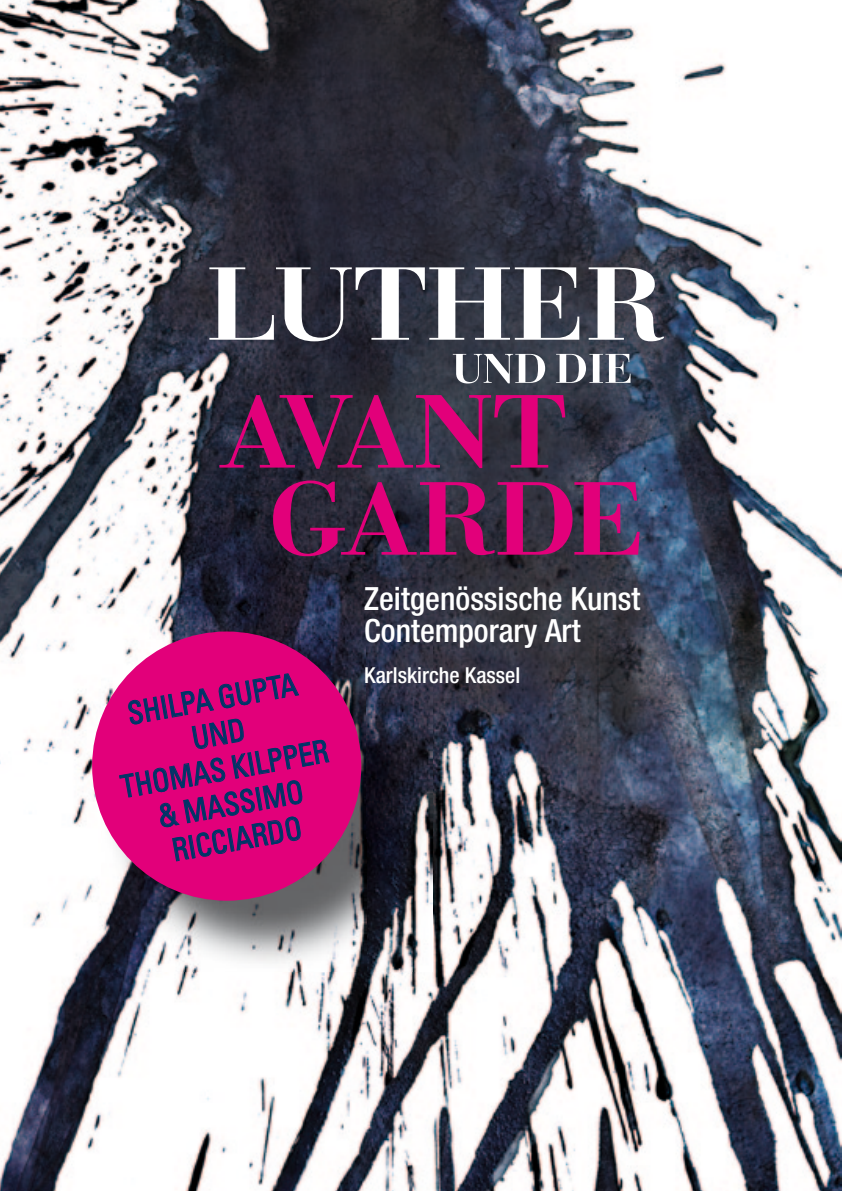
<style>
.page{position:relative;width:842px;height:1191px;background:#fff}
.page>*{position:absolute;margin:0;border:0;box-sizing:border-box;transform-origin:0 0}
.t1{font:500 condensed 32px/32px "Helvetica Neue";color:#fff}
.t2{font:condensed 31.2px/35.6px "Univers";color:#003567;text-align:center;scale:.91 1}
.t3{font:500 condensed 22px "Helvetica Neue";color:#fff}
</style>
<div class="page">
<img style="left:0;top:0;width:842px;height:1191px">
<img style="left:101px;top:640px;width:331px;height:332px">
<div style="left:92px;top:631px;width:269px;height:269px;background:#e2007a;border-radius:50%"></div>
<svg style="left:119px;top:661px;width:211px;height:200px"></svg>
<svg style="left:209px;top:267px;width:370px;height:74px"></svg>
<svg style="left:589px;top:267px;width:75px;height:74px"></svg>
<svg style="left:219px;top:395px;width:346px;height:74px;background:#642150"></svg>
<svg style="left:273px;top:480px;width:367px;height:76px;background:#6d1f54"></svg>
<svg style="left:453px;top:354px;width:92px;height:29px"></svg>
<svg style="left:556px;top:354px;width:74px;height:29px"></svg>
<p class="t2" style="left:106px;top:698px;width:232px;rotate:-10deg">SHILPA GUPTA<br>UND<br>THOMAS KILPPER &amp; MASSIMO<br>RICCIARDO</p>
<p class="t1" style="left:364px;top:582px;width:278px">Zeitgenössische Kunst<br>Contemporary Art</p>
<p class="t3" style="left:364px;top:662px;width:158px">Karlskirche Kassel</p>
</div>
